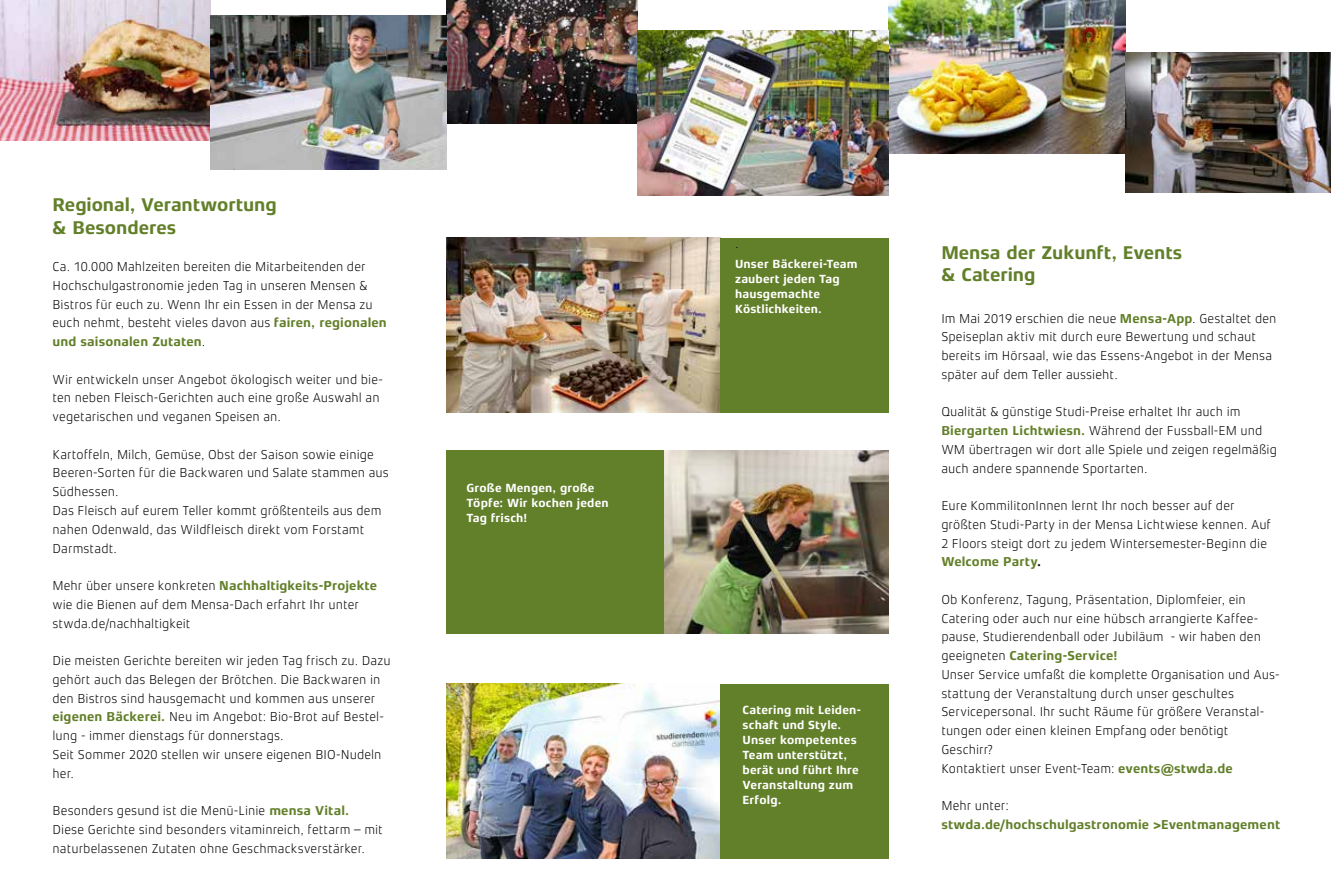
<style>
.page{position:relative;width:1331px;height:893px;background:#fff}
.page>*{position:absolute;margin:0;border:0;box-sizing:border-box;transform-origin:0 0}
.t1{font:700 18.75px/22.5px "Xenois Sans Pro";letter-spacing:-.005em;color:#627f29}
.t2{font:300 13.2px/18.8px "Xenois Sans Pro";letter-spacing:.005em;color:#000}
.t3{font:700 13.2px "Xenois Sans Pro";letter-spacing:.01em;color:#627f29}
.t4{font:700 12px/15px "Xenois Sans Pro";letter-spacing:.01em;color:#fff}
.s1{font-weight:700;color:#627f29}
.s2{font-weight:700}
</style>
<div class="page">
<img style="left:0;top:0;width:210px;height:140px">
<img style="left:446px;top:0;width:192px;height:124px">
<img style="left:664px;top:450px;width:225px;height:184px">
<img style="left:889px;top:0;width:236px;height:153px">
<img style="left:1125px;top:53px;width:206px;height:140px">
<img style="left:210px;top:15px;width:237px;height:155px">
<img style="left:446px;top:238px;width:274px;height:174px">
<div style="left:720px;top:238px;width:169px;height:174px;background:#627f29"></div>
<div style="left:446px;top:450px;width:218px;height:184px;background:#627f29"></div>
<img style="left:446px;top:683px;width:274px;height:176px">
<div style="left:720px;top:684px;width:169px;height:175px;background:#627f29"></div>
<img style="left:638px;top:30px;width:251px;height:165px">
<h1 class="t1" style="left:53px;top:193px;width:226px">Regional, Verantwortung &amp; Besonderes</h1>
<p class="t2" style="left:53px;top:257px;width:336px">Ca. 10.000 Mahlzeiten bereiten die Mitarbeitenden der Hochschulgastronomie jeden Tag in unseren Mensen &amp; Bistros für euch zu. Wenn Ihr ein Essen in der Mensa zu euch nehmt, besteht vieles davon aus <span class="s1">fairen, regionalen und saisonalen Zutaten</span>.</p>
<p class="t2" style="left:53px;top:370px;width:332px">Wir entwickeln unser Angebot ökologisch weiter und bie&shy;ten neben Fleisch-Gerichten auch eine große Auswahl an vegetarischen und veganen Speisen an.</p>
<p class="t2" style="left:53px;top:445px;width:338px">Kartoffeln, Milch, Gemüse, Obst der Saison sowie einige Beeren-Sorten für die Backwaren und Salate stammen aus Südhessen.<br>Das Fleisch auf eurem Teller kommt größtenteils aus dem nahen Odenwald, das Wildfleisch direkt vom Forstamt Darmstadt.</p>
<p class="t2" style="left:53px;top:576px;width:326px">Mehr über unsere konkreten <span class="s1">Nachhaltigkeits-Projekte </span>wie die Bienen auf dem Mensa-Dach erfahrt Ihr unter stwda.de/nachhaltigkeit</p>
<p class="t2" style="left:53px;top:651px;width:340px">Die meisten Gerichte bereiten wir jeden Tag frisch zu. Dazu gehört auch das Belegen der Brötchen. Die Backwaren in den Bistros sind hausgemacht und kommen aus unserer <span class="s1">eigenen Bäckerei.</span> Neu im Angebot: Bio-Brot auf Bestel&shy;lung - immer dienstags für donnerstags.<br>Seit Sommer 2020 stellen wir unsere eigenen BIO-Nudeln her.</p>
<p class="t2" style="left:53px;top:801px;width:332px">Besonders gesund ist die Menü-Linie <span class="s1">mensa Vital.<br></span>Diese Gerichte sind besonders vitaminreich, fettarm – mit naturbelassenen Zutaten ohne Geschmacksverstärker.</p>
<p class="t4" style="left:466px;top:480px;width:144px">Große Mengen, große<br>Töpfe: Wir kochen jeden<br>Tag frisch!</p>
<p class="t2" style="left:735px;top:234px;width:5px">.</p>
<p class="t4" style="left:735px;top:256px;width:124px">Unser Bäckerei-Team zaubert jeden Tag hausgemachte<br>Köstlichkeiten.</p>
<p class="t4" style="left:742px;top:702px;width:120px">Catering mit Leiden&shy;schaft und Style.<br>Unser kompetentes<br>Team unterstützt, berät und führt Ihre<br>Veranstaltung zum<br>Erfolg.</p>
<h1 class="t1" style="left:941px;top:241px;width:243px">Mensa der Zukunft, Events &amp; Catering</h1>
<p class="t2" style="left:941px;top:309px;width:337px">Im Mai 2019 erschien die neue <span class="s1">Mensa-App</span>. Gestaltet den Speiseplan aktiv mit durch eure Bewertung und schaut bereits im Hörsaal, wie das Essens-Angebot in der Mensa später auf dem Teller aussieht.</p>
<p class="t2" style="left:941px;top:402px;width:337px">Qualität &amp; günstige Studi-Preise erhaltet Ihr auch im <span class="s1">Biergarten Lichtwiesn.</span> Während der Fussball-EM und WM übertragen wir dort alle Spiele und zeigen regelmäßig auch andere spannende Sportarten.</p>
<p class="t2" style="left:941px;top:496px;width:331px">Eure KommilitonInnen lernt Ihr noch besser auf der größten Studi-Party in der Mensa Lichtwiese kennen. Auf 2 Floors steigt dort zu jedem Wintersemester-Beginn die <span class="s1">Welcome Party</span><span class="s2">.</span></p>
<p class="t2" style="left:941px;top:590px;width:340px">Ob Konferenz, Tagung, Präsentation, Diplomfeier, ein Catering oder auch nur eine hübsch arrangierte Kaffee&shy;pause, Studierendenball oder Jubiläum - wir haben den geeigneten <span class="s1">Catering-Service!<br></span>Unser Service umfaßt die komplette Organisation und Aus&shy;stattung der Veranstaltung durch unser geschultes Servicepersonal. Ihr sucht Räume für größere Veranstal&shy;tungen oder einen kleinen Empfang oder benötigt Geschirr?<br>Kontaktiert unser Event-Team: <span class="s1">events@stwda.de</span></p>
<p class="t2" style="left:941px;top:796px;width:69px">Mehr unter:</p>
<p class="t3" style="left:941px;top:817px;width:340px">stwda.de/hochschulgastronomie &gt;Eventmanagement</p>
</div>
